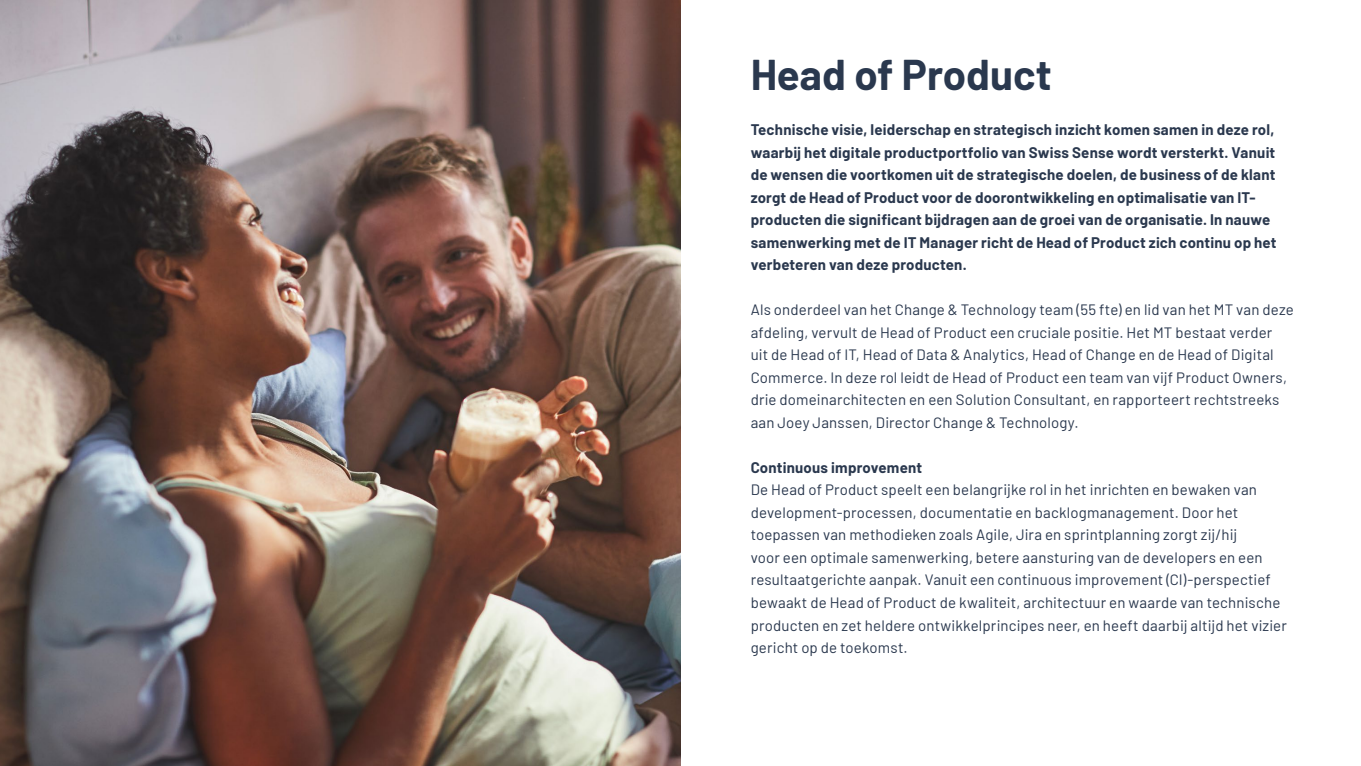
<style>
.page{position:relative;width:1361px;height:766px;background:#fff}
.page>*{position:absolute;margin:0;border:0;box-sizing:border-box;transform-origin:0 0}
.t1{font:700 42px "Barlow";color:#2a384e}
.t2{font:15px/22.5px "Barlow";letter-spacing:.01em;color:#2a384e}
.t3{font:700 15px/22.5px "Barlow";letter-spacing:.015em;color:#2a384e}
</style>
<div class="page">
<img style="left:0;top:0;width:680px;height:765px">
<p class="t1" style="left:750px;top:44px;width:302px">Head of Product</p>
<p class="t3" style="left:750px;top:117px;width:527px">Technische visie, leiderschap en strategisch inzicht komen samen in deze rol, waarbij het digitale productportfolio van Swiss Sense wordt versterkt. Vanuit de wensen die voortkomen uit de strategische doelen, de business of de klant zorgt de Head of Product voor de doorontwikkeling en optimalisatie van IT&shy;producten die significant bijdragen aan de groei van de organisatie. In nauwe samenwerking met de IT Manager richt de Head of Product zich continu op het verbeteren van deze producten.</p>
<p class="t2" style="left:750px;top:297px;width:545px">Als onderdeel van het Change &amp; Technology team (55 fte) en lid van het MT van deze afdeling, vervult de Head of Product een cruciale positie. Het MT bestaat verder<br>uit de Head of IT, Head of Data &amp; Analytics, Head of Change en de Head of Digital Commerce. In deze rol leidt de Head of Product een team van vijf Product Owners, drie domeinarchitecten en een Solution Consultant, en rapporteert rechtstreeks aan Joey Janssen, Director Change &amp; Technology.</p>
<p class="t3" style="left:750px;top:455px;width:173px">Continuous improvement</p>
<p class="t2" style="left:750px;top:477px;width:538px">De Head of Product speelt een belangrijke rol in het inrichten en bewaken van development-processen, documentatie en backlogmanagement. Door het toepassen van methodieken zoals Agile, Jira en sprintplanning zorgt zij/hij<br>voor een optimale samenwerking, betere aansturing van de developers en een resultaatgerichte aanpak. Vanuit een continuous improvement (CI)-perspectief bewaakt de Head of Product de kwaliteit, architectuur en waarde van technische producten en zet heldere ontwikkelprincipes neer, en heeft daarbij altijd het vizier gericht op de toekomst.</p>
</div>
